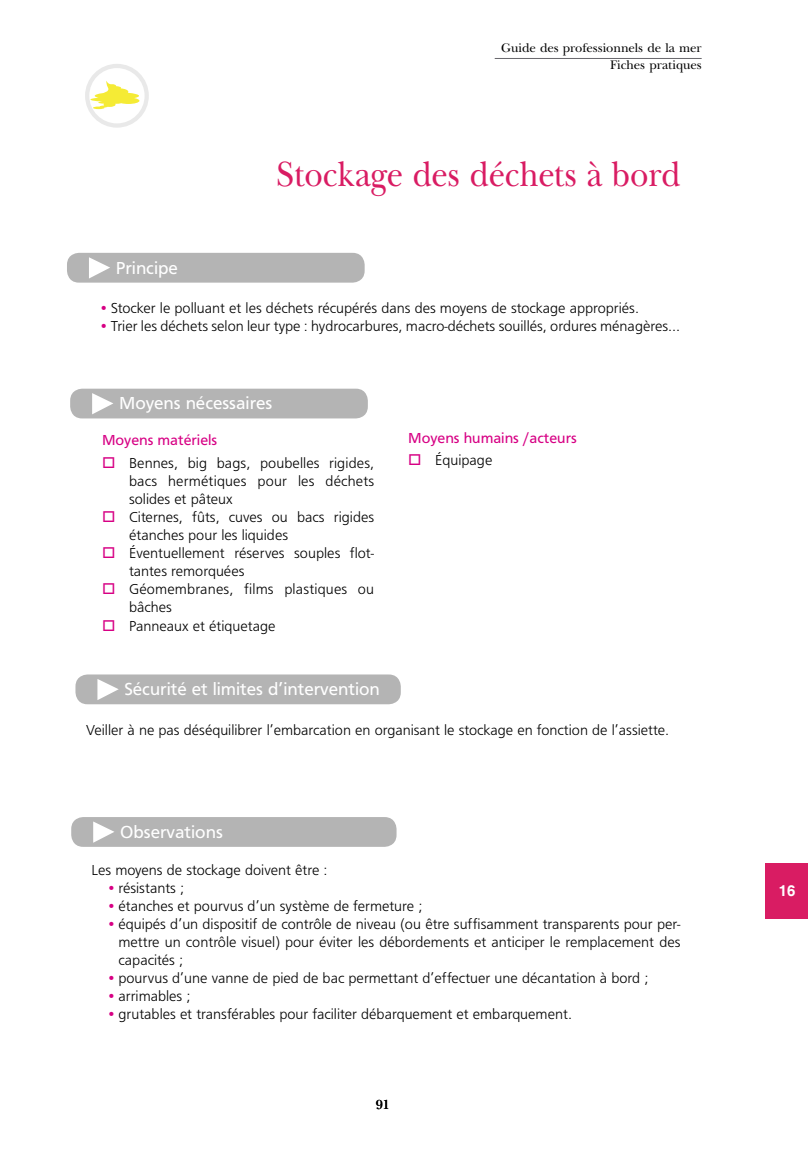
<style>
.page{position:relative;width:808px;height:1149px;background:#fff}
.page>*{position:absolute;margin:0;border:0;box-sizing:border-box;transform-origin:0 0}
.t1{font:36px "New Basker Itc T Roma";color:#d91c63;scale:.9 1}
.t2{font:18px "Frutus T";color:#fff}
.t3{font:15px/18px "Frutus T Ligh";color:#000}
.t4{font:15px "Frutus T";color:#d70084}
.t5{font:700 15px "Helvetica";color:#fff}
.t6{font:600 13.5px "New Basker Itc T";color:#000}
.t7{font:12.75px/17.7px "New Basker Itc T Roma";color:#000;text-align:right}
.s1{color:#d70084}
</style>
<div class="page">
<hr style="left:495px;top:58px;width:207px;height:1px;background:#68676c">
<div style="left:765px;top:861px;width:43px;height:57px;background:#d91c63"></div>
<div style="left:67px;top:253px;width:298px;height:29px;background:#b4b4b4;border-radius:12px"></div>
<svg style="left:89px;top:257px;width:21px;height:21px"></svg>
<div style="left:70px;top:388px;width:298px;height:30px;background:#b4b4b4;border-radius:12px"></div>
<svg style="left:92px;top:393px;width:21px;height:21px"></svg>
<div style="left:75px;top:674px;width:326px;height:30px;background:#b4b4b4;border-radius:12px"></div>
<svg style="left:97px;top:679px;width:22px;height:21px"></svg>
<div style="left:71px;top:816px;width:325px;height:30px;background:#b4b4b4;border-radius:12px"></div>
<svg style="left:93px;top:821px;width:21px;height:21px"></svg>
<div style="left:764px;top:0;width:44px;height:862px;background:#fff"></div>
<svg style="left:85px;top:64px;width:64px;height:64px"></svg>
<p class="t7" style="left:501px;top:39px;width:202px">Guide des professionnels de la mer<br>Fiches pratiques</p>
<p class="t2" style="left:116px;top:257px;width:64px">Principe</p>
<h1 class="t1" style="left:277px;top:153px;width:450px">Stockage des déchets à bord</h1>
<p class="t3" style="left:99px;top:298px;width:541px"><span class="s1">•</span> Stocker le polluant et les déchets récupérés dans des moyens de stockage appropriés.</p>
<p class="t3" style="left:99px;top:316px;width:583px"><span class="s1">•</span> Trier les déchets selon leur type : hydrocarbures, macro-déchets souillés, ordures ménagères...</p>
<p class="t2" style="left:119px;top:393px;width:155px">Moyens nécessaires</p>
<p class="t4" style="left:102px;top:431px;width:117px">Moyens matériels</p>
<p class="t3" style="left:129px;top:453px;width:247px">Bennes, big bags, poubelles rigides, bacs hermétiques pour les déchets solides et pâteux<br>Citernes, fûts, cuves ou bacs rigides étanches pour les liquides éventuellement réserves souples flot&shy;tantes remorquées<br>Géomembranes, films plastiques ou bâches<br>Panneaux et étiquetage</p>
<p class="t2" style="left:124px;top:678px;width:257px">Sécurité et limites d’intervention</p>
<p class="t4" style="left:408px;top:429px;width:170px">Moyens humains /acteurs</p>
<p class="t3" style="left:435px;top:451px;width:59px">équipage</p>
<p class="t3" style="left:86px;top:721px;width:584px">Veiller à ne pas déséquilibrer l’embarcation en organisant le stockage en fonction de l’assiette.</p>
<p class="t2" style="left:120px;top:821px;width:104px">Observations</p>
<p class="t3" style="left:91px;top:860px;width:238px">Les moyens de stockage doivent être :</p>
<p class="t3" style="left:106px;top:878px;width:79px"><span class="s1">•</span> résistants ;</p>
<p class="t3" style="left:106px;top:896px;width:317px"><span class="s1">•</span> étanches et pourvus d’un système de fermeture ;</p>
<p class="t3" style="left:118px;top:914px;width:563px;text-align:justify;text-indent:-12px"><span class="s1">•</span> équipés d’un dispositif de contrôle de niveau (ou être suffisamment transparents pour per&shy;mettre un contrôle visuel) pour éviter les débordements et anticiper le remplacement des capacités ;</p>
<p class="t3" style="left:107px;top:968px;width:543px"><span class="s1">•</span> pourvus d’une vanne de pied de bac permettant d’effectuer une décantation à bord ;</p>
<p class="t3" style="left:107px;top:986px;width:86px"><span class="s1">•</span> arrimables ;</p>
<p class="t3" style="left:107px;top:1004px;width:467px"><span class="s1">•</span> grutables et transférables pour faciliter débarquement et embarquement.</p>
<p class="t6" style="left:376px;top:1096px;width:15px">91</p>
<p class="t5" style="left:779px;top:881px;width:18px">16</p>
</div>
